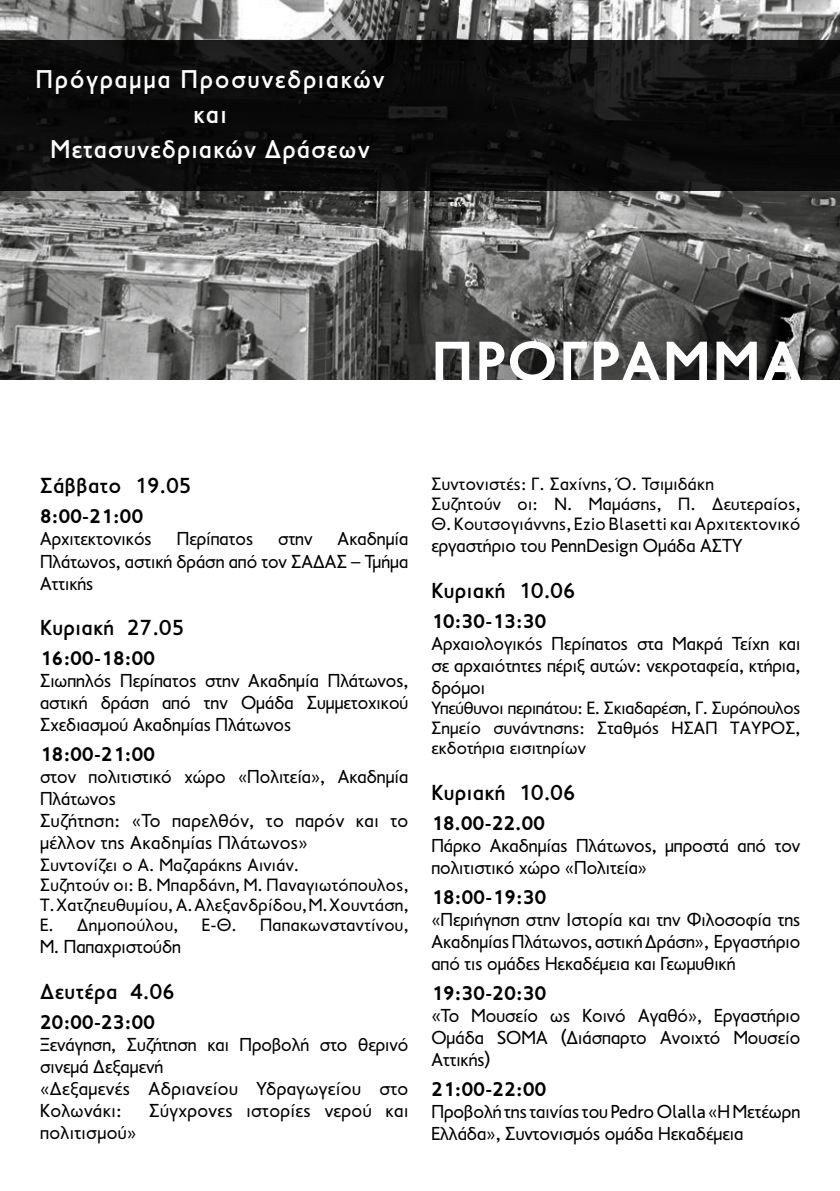
<style>
.page{position:relative;width:840px;height:1191px;background:#fff}
.page>*{position:absolute;margin:0;border:0;box-sizing:border-box;transform-origin:0 0}
.t1{font:700 57px "PF Transport S Caps Os F";letter-spacing:.03em;color:#fff;scale:1.06 1}
.t2{font:500 26px/35.4px "PF Transport";letter-spacing:.06em;color:#fff;text-align:center}
.t3{font:500 22px "PF Transport";letter-spacing:.02em;color:#000}
.t4{font:700 20px "PF Transport";letter-spacing:.02em;color:#000}
.t5{font:19px/22px "PF Transport";color:#000;text-align:justify}
.t6{font:19px/22px "PF Transport";letter-spacing:.02em;color:#000}
.t7{font:18px/20px "PF Transport";letter-spacing:.02em;color:#000}
.s1{font-size:20px}
</style>
<div class="page">
<img style="left:0;top:0;width:839px;height:379px">
<svg style="left:0;top:40px;width:839px;height:151px;fill:#0b0b0a"></svg>
<h2 class="t2" style="left:35px;top:61px;width:350px">Πρόγραμμα Προσυνεδριακών και<br>Μετασυνεδριακών Δράσεων</h2>
<h1 class="t1" style="left:431px;top:329px;width:351px">ΠΡΟΓΡΑΜΜΑ</h1>
<p class="t3" style="left:40px;top:473px;width:153px">Σάββατο 19.05</p>
<p class="t4" style="left:40px;top:505px;width:104px">8:00-21:00</p>
<p class="t5" style="left:40px;top:528px;width:113px">Αρχιτεκτονικός</p>
<p class="t5" style="left:177px;top:528px;width:78px">Περίπατος</p>
<p class="t5" style="left:278px;top:528px;width:36px">στην</p>
<p class="t5" style="left:40px;top:528px;width:369px;text-indent:297px">Ακαδημία Πλάτωνος, αστική δράση από τον ΣΑΔΑΣ – Τμήμα Αττικής</p>
<p class="t3" style="left:40px;top:615px;width:146px">Κυριακή 27.05</p>
<p class="t4" style="left:40px;top:647px;width:116px">16:00-18:00</p>
<p class="t5" style="left:40px;top:670px;width:369px">Σιωπηλός Περίπατος στην Ακαδημία Πλάτωνος, αστική δράση από την Ομάδα Συμμετοχικού Σχεδιασμού Ακαδημίας Πλάτωνος</p>
<p class="t4" style="left:40px;top:743px;width:116px">18:00-21:00</p>
<p class="t6" style="left:40px;top:766px;width:369px">στον πολιτιστικό χώρο «Πολιτεία», Ακαδημία<br>Πλάτωνος<br>Συζήτηση: «Το παρελθόν, το παρόν και το μέλλον της Ακαδημίας Πλάτωνος»</p>
<p class="t7" style="left:40px;top:855px;width:369px">Συντονίζει ο Α. Μαζαράκης Αινιάν.<br>Συζητούν οι: Β. Μπαρδάνη, Μ. Παναγιωτόπουλος, Τ. Χατζηευθυμίου, Α. Αλεξανδρίδου, Μ. Χουντάση, Ε. Δημοπούλου,</p>
<p class="t7" style="left:202px;top:915px;width:36px">Ε-Θ.</p>
<p class="t7" style="left:260px;top:915px;width:150px">Παπακωνσταντίνου,</p>
<p class="t5" style="left:40px;top:936px;width:142px">Μ. Παπαχριστούδη</p>
<p class="t3" style="left:40px;top:978px;width:136px">Δευτέρα 4.06</p>
<p class="t4" style="left:40px;top:1010px;width:116px">20:00-23:00</p>
<p class="t5" style="left:40px;top:1033px;width:369px;text-align:left">Ξενάγηση, Συζήτηση και Προβολή στο θερινό σινεμά Δεξαμενή<br>«Δεξαμενές Αδριανείου Υδραγωγείου στο<br>Κολωνάκι:</p>
<p class="t6" style="left:149px;top:1099px;width:260px">Σύγχρονες ιστορίες νερού και</p>
<p class="t6" style="left:40px;top:1121px;width:98px">πολιτισμού»</p>
<p class="t7" style="left:431px;top:474px;width:370px">Συντονιστές: Γ. Σαχίνης, Ό. Τσιμιδάκη<br>Συζητούν οι: Ν. Μαμάσης, Π. Δευτεραίος,<br>Θ. Κουτσογιάννης, Ezio Blasetti και Aρχιτεκτονικό</p>
<p class="t5" style="left:431px;top:535px;width:312px">εργαστήριο του PennDesign Ομάδα ΑΣΤΥ</p>
<p class="t3" style="left:431px;top:578px;width:146px">Κυριακή 10.06</p>
<p class="t4" style="left:431px;top:610px;width:116px">10:30-13:30</p>
<p class="t5" style="left:431px;top:633px;width:370px">Αρχαιολογικός Περίπατος στα Μακρά Τείχη και σε αρχαιότητες πέριξ αυτών: νεκροταφεία, κτήρια, δρόμοι</p>
<p class="t7" style="left:431px;top:698px;width:370px;text-align:justify">Υπεύθυνοι περιπάτου: Ε. Σκιαδαρέση, Γ. Συρόπουλος Σημείο συνάντησης: Σταθμός ΗΣΑΠ ΤΑΥΡΟΣ, εκδοτήρια εισιτηρίων</p>
<p class="t3" style="left:431px;top:779px;width:146px">Κυριακή 10.06</p>
<p class="t4" style="left:431px;top:811px;width:115px">18.00-22.00</p>
<p class="t5" style="left:431px;top:834px;width:370px">Πάρκο Ακαδημίας Πλάτωνος, μπροστά από τον πολιτιστικό χώρο «Πολιτεία»</p>
<p class="t4" style="left:431px;top:885px;width:116px">18:00-19:30</p>
<p class="t5" style="left:431px;top:908px;width:370px">«Περιήγηση στην Ιστορία και την Φιλοσοφία της Ακαδημίας Πλάτωνος, αστική Δράση», Εργαστήριο από τις ομάδες Ηεκαδέμεια και Γεωμυθική</p>
<p class="t4" style="left:431px;top:981px;width:116px">19:30-20:30</p>
<p class="t5" style="left:431px;top:1004px;width:370px"><span class="s1">«</span>Το Μουσείο ως Κοινό Αγαθό», Εργαστήριο Ομάδα SOMA (Διάσπαρτο Ανοιχτό Μουσείο Αττικής)</p>
<p class="t4" style="left:431px;top:1077px;width:116px">21:00-22:00</p>
<p class="t5" style="left:431px;top:1100px;width:370px">Προβολή της ταινίας του Pedro Olalla «Η Μετέωρη<br>Ελλάδα», Συντονισμός ομάδα Ηεκαδέμεια</p>
</div>
